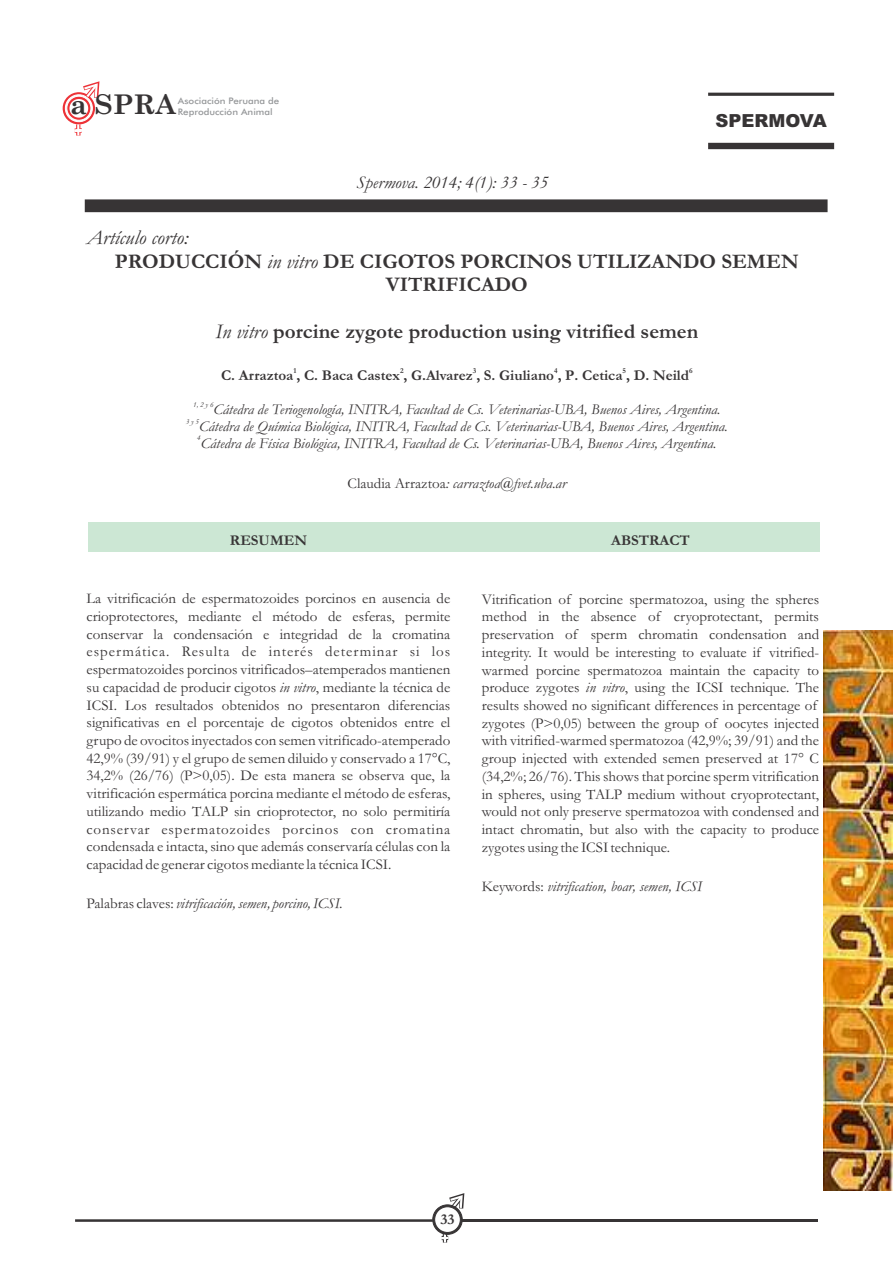
<style>
.page{position:relative;width:893px;height:1263px;background:#fff}
.page>*{position:absolute;margin:0;border:0;box-sizing:border-box;transform-origin:0 0}
.t1{font:700 27px "Century Schoolbook";color:#373435}
.t2{font:700 21px "Garamond";color:#373435}
.t3{font:italic 21px "Garamond";color:#373435}
.t4{font:italic 18px "Garamond";color:#373435}
.t5{font:900 18px "Arial";color:#373435}
.t6{font:15px/17.7px "Garamond";color:#373435;text-align:justify}
.t7{font:italic 15px "Garamond";color:#373435}
.t8{font:700 15px "Garamond";color:#373435}
.t9{font:500 9px "Futura BT";color:#96989a;scale:1.08 1}
.t10{font:italic 7.5px "Garamond";color:#373435}
.t11{font:700 7.5px "Garamond";color:#373435}
.s1{font-weight:400;font-style:italic}
.s2{font-style:normal}
.s3{font-style:italic}
</style>
<div class="page">
<div style="left:88px;top:522px;width:731px;height:29px;background:#cce7d4"></div>
<hr style="left:708px;top:93px;width:126px;height:3px;background:#373435">
<div style="left:708px;top:143px;width:126px;height:6px;background:#373435"></div>
<div style="left:85px;top:199px;width:743px;height:13px;background:#373435"></div>
<svg style="left:64px;top:81px;width:36px;height:54px"></svg>
<img style="left:824px;top:630px;width:68px;height:560px">
<svg style="left:75px;top:1219px;width:357px;height:3px"></svg>
<hr style="left:462px;top:1219px;width:356px;height:3px;background:#373435">
<svg style="left:440px;top:1233px;width:9px;height:9px"></svg>
<svg style="left:449px;top:1193px;width:16px;height:20px"></svg>
<svg style="left:432px;top:1204px;width:31px;height:31px"></svg>
<div style="left:434px;top:1206px;width:27px;height:27px;background:#fefefe;border:1px solid #373435;border-radius:50%"></div>
<h1 class="t1" style="left:71px;top:94px;width:107px">a SPRA</h1>
<p class="t9" style="left:178px;top:97px;width:95px">Asociación Peruana de</p>
<p class="t9" style="left:178px;top:108px;width:89px">Reproducción Animal</p>
<p class="t4" style="left:357px;top:176px;width:193px">Spermova. 2014; 4(1): 33 - 35</p>
<p class="t5" style="left:715px;top:114px;width:113px">SPERMOVA</p>
<h2 class="t3" style="left:87px;top:230px;width:103px">Artículo corto:</h2>
<h2 class="t2" style="left:115px;top:254px;width:685px">PRODUCCIÓN <span class="s1">in vitro</span> DE CIGOTOS PORCINOS UTILIZANDO SEMEN</h2>
<h2 class="t2" style="left:386px;top:277px;width:144px">VITRIFICADO</h2>
<h2 class="t2" style="left:215px;top:325px;width:484px"><span class="s1">In vitro</span> porcine zygote production using vitrified semen</h2>
<p class="t11" style="left:293px;top:368px;width:4px">1</p>
<p class="t11" style="left:400px;top:368px;width:5px">2</p>
<p class="t11" style="left:473px;top:368px;width:5px">3</p>
<p class="t11" style="left:554px;top:368px;width:5px">4</p>
<p class="t11" style="left:622px;top:368px;width:5px">5</p>
<p class="t11" style="left:689px;top:368px;width:5px">6</p>
<p class="t8" style="left:221px;top:371px;width:470px">C. Arraztoa , C. Baca Castex , G.Alvarez , S. Giuliano , P. Cetica , D. Neild</p>
<p class="t10" style="left:193px;top:402px;width:22px">1, 2 y 6</p>
<p class="t7" style="left:213px;top:404px;width:508px">Cátedra de Teriogenología, INITRA, Facultad de Cs. Veterinarias-UBA, Buenos Aires, Argentina.</p>
<p class="t10" style="left:186px;top:419px;width:15px">3 y 5</p>
<p class="t7" style="left:199px;top:421px;width:530px">Cátedra de Química Biológica, INITRA, Facultad de Cs. Veterinarias-UBA, Buenos Aires, Argentina.</p>
<p class="t10" style="left:197px;top:436px;width:5px">4</p>
<p class="t7" style="left:201px;top:438px;width:517px">Cátedra de Física Biológica, INITRA, Facultad de Cs. Veterinarias-UBA, Buenos Aires, Argentina.</p>
<p class="t7" style="left:347px;top:479px;width:220px"><span class="s2">Claudia Arraztoa</span>: carraztoa@fvet.uba.ar</p>
<p class="t8" style="left:230px;top:535px;width:79px">RESUMEN</p>
<p class="t6" style="left:87px;top:591px;width:365px">La vitrificación de espermatozoides porcinos en ausencia de crioprotectores, mediante el método de esferas, permite conservar la condensación e integridad de la cromatina espermática. Resulta de interés determinar si los espermatozoides porcinos vitrificados–atemperados mantienen su capacidad de producir cigotos <span class="s3">in vitro</span>, mediante la técnica de ICSI. Los resultados obtenidos no presentaron diferencias significativas en el porcentaje de cigotos obtenidos entre el grupo de ovocitos inyectados con semen vitrificado-atemperado 42,9% (39/91) y el grupo de semen diluido y conservado a 17°C, 34,2% (26/76) (P&gt;0,05). De esta manera se observa que, la vitrificación espermática porcina mediante el método de esferas, utilizando medio TALP sin crioprotector, no solo permitiría conservar espermatozoides porcinos con cromatina condensada e intacta, sino que además conservaría células con la capacidad de generar cigotos mediante la técnica ICSI.</p>
<p class="t7" style="left:87px;top:898px;width:258px"><span class="s2">Palabras claves:</span> vitrificación, semen, porcino, ICSI.</p>
<p class="t8" style="left:611px;top:536px;width:80px">ABSTRACT</p>
<p class="t6" style="left:482px;top:592px;width:339px;text-align:left">Vitrification of porcine spermatozoa, using the spheres method in the absence of cryoprotectant, permits preservation of sperm chromatin condensation and integrity. It would be interesting to evaluate if vitrified&shy;warmed porcine spermatozoa maintain the capacity to produce zygotes <span class="s3">in vitro</span>, using the ICSI technique. The results showed no significant differences in percentage of zygotes (P&gt;0,05) between the group of oocytes injected with vitrified-warmed spermatozoa (42,9%; 39/91) and the group injected with extended semen preserved at 17° C (34,2%; 26/76). This shows that porcine sperm vitrification in spheres, using TALP medium without cryoprotectant, would not only preserve spermatozoa with condensed and intact chromatin, but also with the capacity to produce zygotes using the ICSI technique.</p>
<p class="t7" style="left:482px;top:881px;width:222px"><span class="s2">Keywords:</span> vitrification, boar, semen, ICSI</p>
<p class="t8" style="left:440px;top:1214px;width:16px">33</p>
</div>
